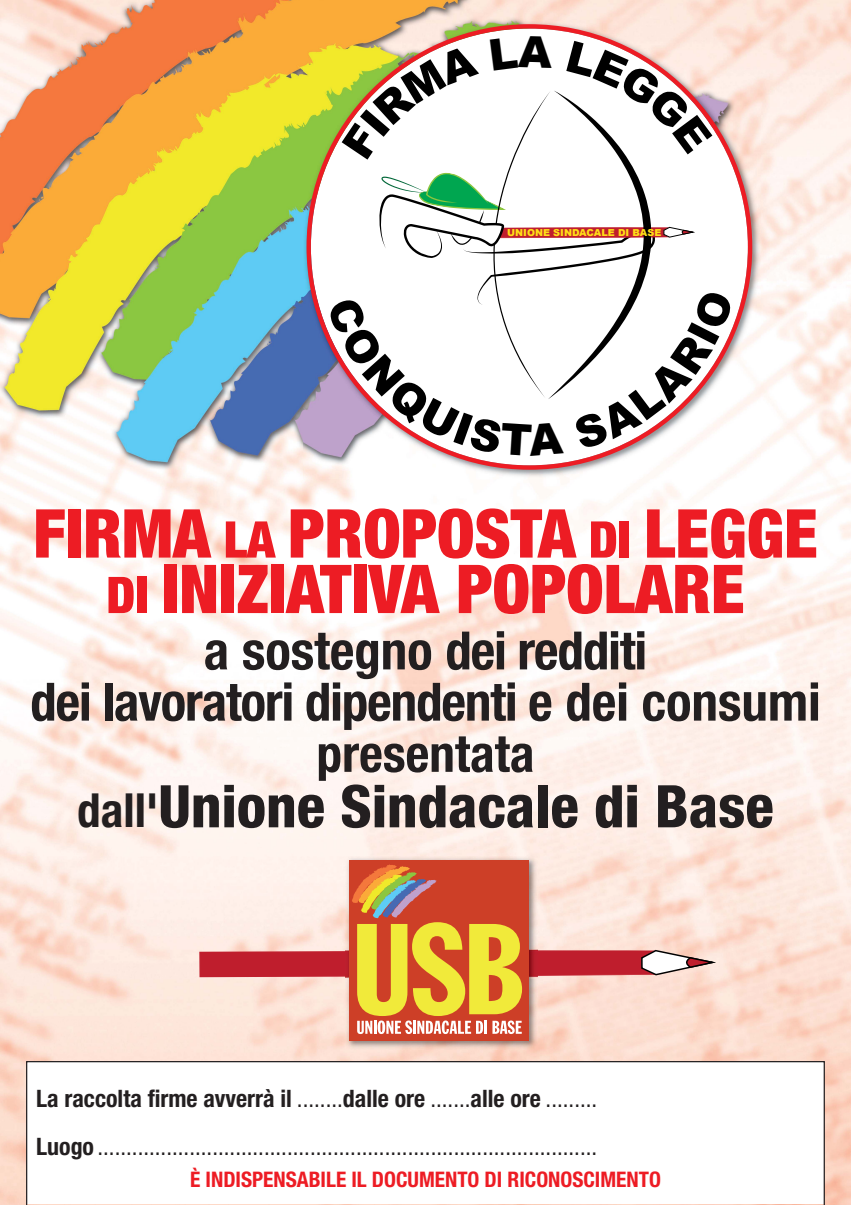
<style>
.page{position:relative;width:851px;height:1205px;background:#fff}
.page>*{position:absolute;margin:0;border:0;box-sizing:border-box;transform-origin:0 0}
.t1{font:900 condensed 67.5px "Helvetica Neue";color:#ed1c24}
.t2{font:900 condensed 67.44px "Helvetica Neue";color:#ed1c24}
.t3{font:800 condensed 58.81px "Helvetica Neue";color:#231f20}
.t4{font:700 condensed 52.94px/51.2px "Helvetica Neue";letter-spacing:-.02em;color:#231f20;text-align:center}
.t5{font:700 condensed 51.19px "Helvetica Neue";color:#231f20}
.t6{font:condensed 24.06px/48.1px "Helvetica Neue";color:#231f20}
.t7{font:700 condensed 21.44px "Helvetica Neue";color:#ed1c24}
.t8{font:9.62px "Arial Black+KDNQLH";color:#ffde17}
.s1{font-size:50.62px}
.s2{font-weight:700;font-size:47.06px}
.s3{font-weight:700}
</style>
<div class="page">
<img style="left:1px;top:1px;width:849px;height:1203px">
<img style="left:303px;top:21px;width:457px;height:457px">
<svg style="left:306px;top:24px;width:446px;height:446px"></svg>
<img style="left:346px;top:856px;width:192px;height:193px">
<div style="left:349px;top:860px;width:180px;height:180px;background:#cd3f27"></div>
<svg style="left:199px;top:864px;width:516px;height:170px"></svg>
<svg style="left:26px;top:1061px;width:798px;height:143px"></svg>
<svg style="left:326px;top:36px;width:408px;height:420px"></svg>
<p class="t8" style="left:507px;top:226px;width:156px">UNIONE SINDACALE DI BASE</p>
<h1 class="t1" style="left:33px;top:492px;width:786px">FIRMA <span class="s1">LA</span> PROPOSTA <span class="s1">DI</span> LEGGE</h1>
<h2 class="t2" style="left:106px;top:547px;width:639px"><span class="s1">DI</span> INIZIATIVA POPOLARE</h2>
<h3 class="t4" style="left:30px;top:624px;width:792px">a sostegno dei redditi<br>dei lavoratori dipendenti e dei consumi</h3>
<h3 class="t5" style="left:316px;top:722px;width:219px">presentata</h3>
<h3 class="t3" style="left:77px;top:770px;width:697px"><span class="s2">dall'</span>Unione Sindacale di Base</h3>
<p class="t6" style="left:36px;top:1074px;width:562px"><span class="s3">La raccolta firme avverrà il</span> ........<span class="s3">dalle ore</span> .......<span class="s3">alle ore</span> .........<br><span class="s3">Luogo</span> .......................................................................................</p>
<p class="t7" style="left:190px;top:1166px;width:472px">È INDISPENSABILE IL DOCUMENTO DI RICONOSCIMENTO</p>
</div>
